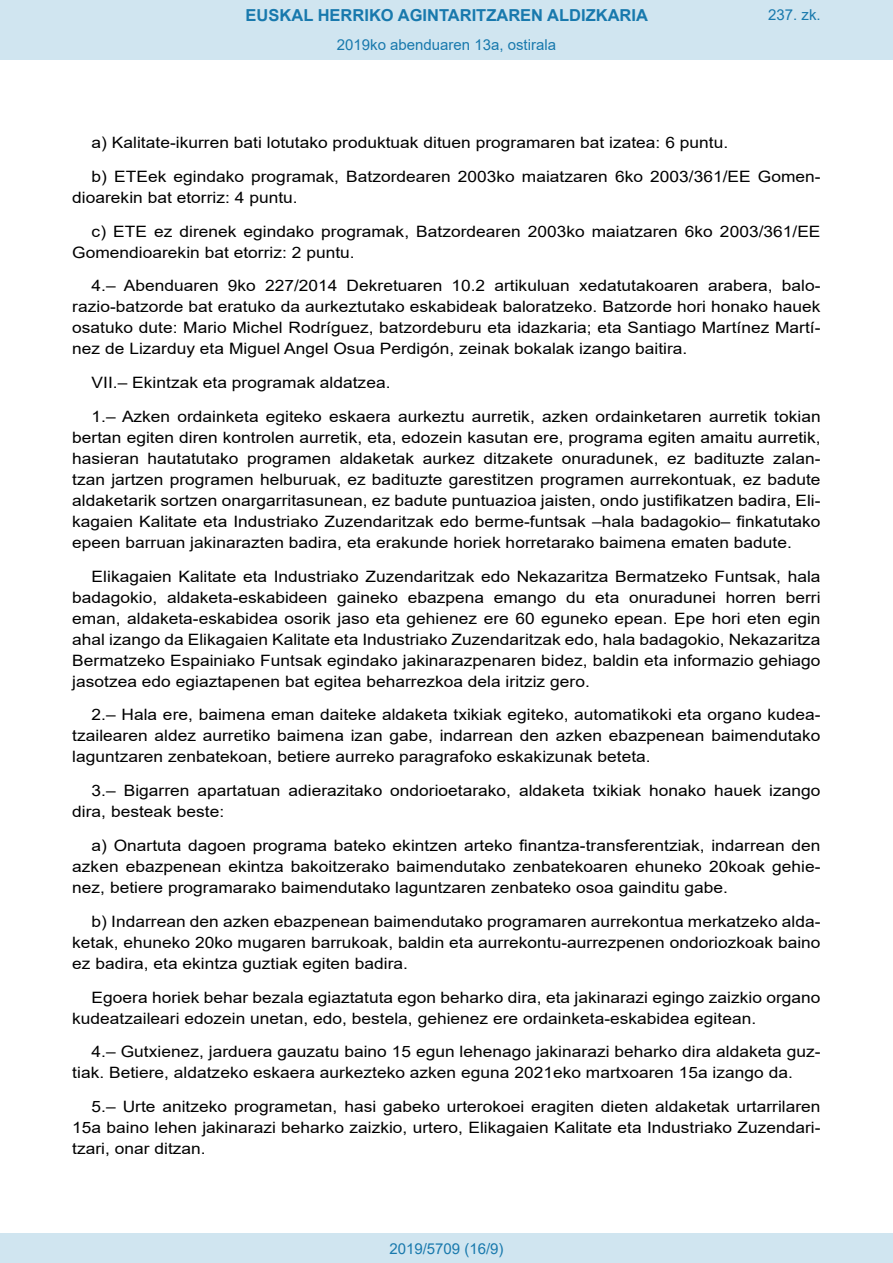
<style>
.page{position:relative;width:893px;height:1263px;background:#fff}
.page>*{position:absolute;margin:0;border:0;box-sizing:border-box;transform-origin:0 0}
.t1{font:700 16.5px "Arial";color:#1879ad}
.BOPVDetalle{font:15.6px/21px "Arial";color:#000;text-align:justify;scale:1.11 1}
.Paginacion_Centro{font:15px "Arial";color:#1879ad}
</style>
<div class="page">
<div style="left:0;top:0;width:893px;height:60px;background:#d0e5f0"></div>
<div style="left:0;top:1233px;width:893px;height:30px;background:#d0e5f0"></div>
<p class="t1" style="left:246px;top:3px;width:404px">EUSKAL HERRIKO AGINTARITZAREN ALDIZKARIA</p>
<p class="Paginacion_Centro" style="left:337px;top:35px;width:221px">2019ko abenduaren 13a, ostirala</p>
<p class="Paginacion_Centro" style="left:768px;top:5px;width:54px">237. zk.</p>
<p class="BOPVDetalle" style="left:92px;top:132px;width:575px">a) Kalitate-ikurren bati lotutako produktuak dituen programaren bat izatea: 6 puntu.</p>
<p class="BOPVDetalle" style="left:72px;top:166px;width:676px;text-indent:19px">b) ETEek egindako programak, Batzordearen 2003ko maiatzaren 6ko 2003/361/EE Gomen&shy;dioarekin bat etorriz: 4 puntu.</p>
<p class="BOPVDetalle" style="left:72px;top:221px;width:676px;text-indent:19px">c) ETE ez direnek egindako programak, Batzordearen 2003ko maiatzaren 6ko 2003/361/EE<br>Gomendioarekin bat etorriz: 2 puntu.</p>
<p class="BOPVDetalle" style="left:72px;top:275px;width:676px;text-indent:19px">4.– Abenduaren 9ko 227/2014 Dekretuaren 10.2 artikuluan xedatutakoaren arabera, balo&shy;razio-batzorde bat eratuko da aurkeztutako eskabideak baloratzeko. Batzorde hori honako hauek osatuko dute: Mario Michel Rodríguez, batzordeburu eta idazkaria; eta Santiago Martínez Martí&shy;nez de Lizarduy eta Miguel Angel Osua Perdigón, zeinak bokalak izango baitira.</p>
<p class="BOPVDetalle" style="left:92px;top:372px;width:271px">VII.– Ekintzak eta programak aldatzea.</p>
<p class="BOPVDetalle" style="left:72px;top:406px;width:676px;text-indent:19px">1.– Azken ordainketa egiteko eskaera aurkeztu aurretik, azken ordainketaren aurretik tokian bertan egiten diren kontrolen aurretik, eta, edozein kasutan ere, programa egiten amaitu aurretik, hasieran hautatutako programen aldaketak aurkez ditzakete onuradunek, ez badituzte zalan&shy;tzan jartzen programen helburuak, ez badituzte garestitzen programen aurrekontuak, ez badute aldaketarik sortzen onargarritasunean, ez badute puntuazioa jaisten, ondo justifikatzen badira, Eli&shy;kagaien Kalitate eta Industriako Zuzendaritzak edo berme-funtsak –hala badagokio– finkatutako epeen barruan jakinarazten badira, eta erakunde horiek horretarako baimena ematen badute.</p>
<p class="BOPVDetalle" style="left:72px;top:566px;width:676px;text-indent:19px">Elikagaien Kalitate eta Industriako Zuzendaritzak edo Nekazaritza Bermatzeko Funtsak, hala badagokio, aldaketa-eskabideen gaineko ebazpena emango du eta onuradunei horren berri eman, aldaketa-eskabidea osorik jaso eta gehienez ere 60 eguneko epean. Epe hori eten egin ahal izango da Elikagaien Kalitate eta Industriako Zuzendaritzak edo, hala badagokio, Nekazaritza Bermatzeko Espainiako Funtsak egindako jakinarazpenaren bidez, baldin eta informazio gehiago jasotzea edo egiaztapenen bat egitea beharrezkoa dela iritziz gero.</p>
<p class="BOPVDetalle" style="left:72px;top:704px;width:676px;text-indent:19px">2.– Hala ere, baimena eman daiteke aldaketa txikiak egiteko, automatikoki eta organo kudea&shy;tzailearen aldez aurretiko baimena izan gabe, indarrean den azken ebazpenean baimendutako laguntzaren zenbatekoan, betiere aurreko paragrafoko eskakizunak beteta.</p>
<p class="BOPVDetalle" style="left:72px;top:780px;width:676px;text-indent:19px">3.– Bigarren apartatuan adierazitako ondorioetarako, aldaketa txikiak honako hauek izango dira, besteak beste:</p>
<p class="BOPVDetalle" style="left:72px;top:835px;width:676px;text-indent:19px">a) Onartuta dagoen programa bateko ekintzen arteko finantza-transferentziak, indarrean den azken ebazpenean ekintza bakoitzerako baimendutako zenbatekoaren ehuneko 20koak gehie&shy;nez, betiere programarako baimendutako laguntzaren zenbateko osoa gainditu gabe.</p>
<p class="BOPVDetalle" style="left:72px;top:911px;width:676px;text-indent:19px">b) Indarrean den azken ebazpenean baimendutako programaren aurrekontua merkatzeko alda&shy;ketak, ehuneko 20ko mugaren barrukoak, baldin eta aurrekontu-aurrezpenen ondoriozkoak baino ez badira, eta ekintza guztiak egiten badira.</p>
<p class="BOPVDetalle" style="left:72px;top:986px;width:676px;text-indent:19px">Egoera horiek behar bezala egiaztatuta egon beharko dira, eta jakinarazi egingo zaizkio organo kudeatzaileari edozein unetan, edo, bestela, gehienez ere ordainketa-eskabidea egitean.</p>
<p class="BOPVDetalle" style="left:72px;top:1041px;width:676px;text-indent:19px">4.– Gutxienez, jarduera gauzatu baino 15 egun lehenago jakinarazi beharko dira aldaketa guz&shy;tiak. Betiere, aldatzeko eskaera aurkezteko azken eguna 2021eko martxoaren 15a izango da.</p>
<p class="BOPVDetalle" style="left:72px;top:1096px;width:676px;text-indent:19px">5.– Urte anitzeko programetan, hasi gabeko urterokoei eragiten dieten aldaketak urtarrilaren 15a baino lehen jakinarazi beharko zaizkio, urtero, Elikagaien Kalitate eta Industriako Zuzendari&shy;tzari, onar ditzan.</p>
<p class="Paginacion_Centro" style="left:389px;top:1238px;width:116px">2019/5709 (16/9)</p>
</div>
